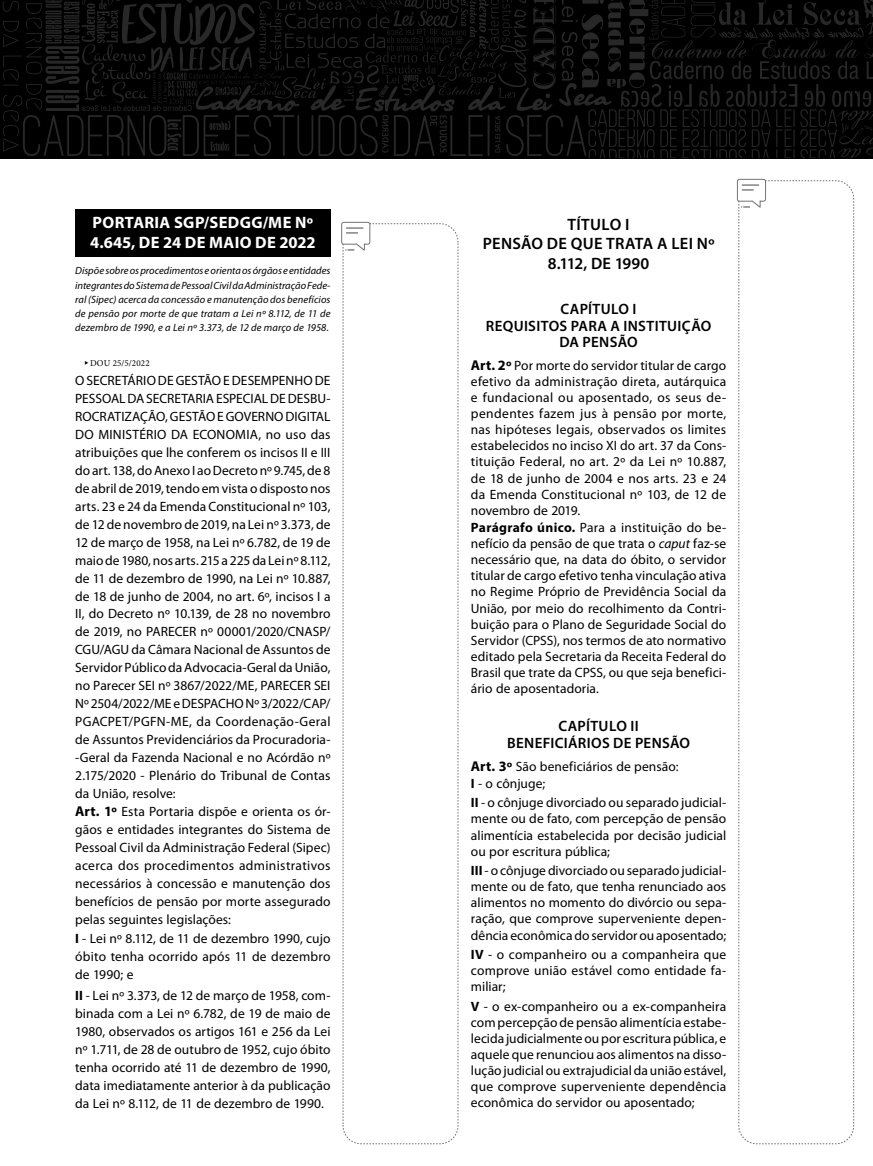
<style>
.page{position:relative;width:873px;height:1166px;background:#fff}
.page>*{position:absolute;margin:0;border:0;box-sizing:border-box;transform-origin:0 0}
.Decreto{font:700 16.5px/20.2px "Myriad Pro";letter-spacing:.02em;color:#fff}
.Titulo{font:600 16.5px/19.8px "Myriad Pro";letter-spacing:.02em;color:#000;text-align:center}
.Capitulo{font:600 15px/16.8px "Myriad Pro";letter-spacing:.025em;color:#000;text-align:center}
.Parágrafo{font:13.5px/18px "Myriad Pro";letter-spacing:.005em;color:#000;text-align:justify}
.Incisos{font:13.5px/16px "Myriad Pro";letter-spacing:.005em;color:#000;text-align:justify}
.Artigo{font:13.5px/16px "Myriad Pro";letter-spacing:.005em;color:#000;text-align:justify}
.Epigrafe{font:italic 10.5px/14.2px "Myriad Pro";letter-spacing:.01em;color:#000;text-align:justify}
.t1{font:9px "Minion Pro";letter-spacing:.02em;color:#000}
.s1{font-weight:700;font-size:14.25px}
.s2{font-weight:700}
.s3{font-style:italic}
</style>
<div class="page">
<svg style="left:341px;top:222px;width:117px;height:922px"></svg>
<svg style="left:737px;top:179px;width:117px;height:965px"></svg>
<div style="left:75px;top:209px;width:255px;height:47px;background:#000"></div>
<svg style="left:0;top:0;width:873px;height:158px;background:#080808"></svg>
<p class="Decreto" style="left:90px;top:212px;width:227px">PORTARIA SGP/SEDGG/ME Nº<br>4.645, DE 24 DE MAIO DE 2022</p>
<p class="Epigrafe" style="left:75px;top:264px;width:257px">Dispõe sobre os procedimentos e orienta os órgãos e entidades integrantes do Sistema de Pessoal Civil da Administração Fede&shy;ral (Sipec) acerca da concessão e manutenção dos benefícios de pensão por morte de que tratam a Lei nº 8.112, de 11 de dezembro de 1990, e a Lei nº 3.373, de 12 de março de 1958.</p>
<p class="t1" style="left:90px;top:357px;width:61px">DOU 25/5/2022</p>
<p class="Parágrafo" style="left:75px;top:372px;width:257px">O SECRETÁRIO DE GESTÃO E DESEMPENHO DE PESSOAL DA SECRETARIA ESPECIAL DE DESBU-ROCRATIZAÇÃO, GESTÃO E GOVERNO DIGITAL DO MINISTÉRIO DA ECONOMIA, no uso das atribuições que lhe conferem os incisos II e III do art. 138, do Anexo I ao Decreto nº 9.745, de 8 de abril de 2019, tendo em vista o disposto nos arts. 23 e 24 da Emenda Constitucional nº 103, de 12 de novembro de 2019, na Lei nº 3.373, de 12 de março de 1958, na Lei nº 6.782, de 19 de maio de 1980, nos arts. 215 a 225 da Lei nº 8.112, de 11 de dezembro de 1990, na Lei nº 10.887, de 18 de junho de 2004, no art. 6º, incisos I a II, do Decreto nº 10.139, de 28 no novembro de 2019, no PARECER nº 00001/2020/CNASP/ CGU/AGU da Câmara Nacional de Assuntos de Servidor Público da Advocacia-Geral da União, no Parecer SEI nº 3867/2022/ME, PARECER SEI Nº 2504/2022/ME e DESPACHO Nº 3/2022/CAP/ PGACPET/PGFN-ME, da Coordenação-Geral de Assuntos Previdenciários da Procuradoria--Geral da Fazenda Nacional e no Acórdão nº 2.175/2020 - Plenário do Tribunal de Contas da União, resolve:</p>
<p class="Artigo" style="left:75px;top:802px;width:257px;line-height:18px"><span class="s1">Art. 1º</span> Esta Portaria dispõe e orienta os ór&shy;gãos e entidades integrantes do Sistema de Pessoal Civil da Administração Federal (Sipec) acerca dos procedimentos administrativos necessários à concessão e manutenção dos benefícios de pensão por morte assegurado pelas seguintes legislações:</p>
<p class="Incisos" style="left:75px;top:929px;width:257px;line-height:18px"><span class="s2">I</span> - Lei nº 8.112, de 11 de dezembro 1990, cujo óbito tenha ocorrido após 11 de dezembro de 1990; e</p>
<p class="Incisos" style="left:75px;top:986px;width:257px;line-height:18px"><span class="s2">II</span> - Lei nº 3.373, de 12 de março de 1958, com&shy;binada com a Lei nº 6.782, de 19 de maio de 1980, observados os artigos 161 e 256 da Lei nº 1.711, de 28 de outubro de 1952, cujo óbito tenha ocorrido até 11 de dezembro de 1990, data imediatamente anterior à da publicação da Lei nº 8.112, de 11 de dezembro de 1990.</p>
<p class="Titulo" style="left:482px;top:213px;width:233px">TÍTULO I<br>PENSÃO DE QUE TRATA A LEI Nº<br>8.112, DE 1990</p>
<p class="Capitulo" style="left:485px;top:300px;width:227px">CAPÍTULO I<br>REQUISITOS PARA A INSTITUIÇÃO<br>DA PENSÃO</p>
<p class="Artigo" style="left:471px;top:357px;width:257px"><span class="s1">Art. 2º</span> Por morte do servidor titular de cargo efetivo da administração direta, autárquica e fundacional ou aposentado, os seus de&shy;pendentes fazem jus à pensão por morte, nas hipóteses legais, observados os limites estabelecidos no inciso XI do art. 37 da Cons&shy;tituição Federal, no art. 2º da Lei nº 10.887, de 18 de junho de 2004 e nos arts. 23 e 24 da Emenda Constitucional nº 103, de 12 de novembro de 2019.</p>
<p class="Parágrafo" style="left:471px;top:519px;width:257px;line-height:16px"><span class="s2">Parágrafo único.</span> Para a instituição do be&shy;nefício da pensão de que trata o <span class="s3">caput</span> faz-se necessário que, na data do óbito, o servidor titular de cargo efetivo tenha vinculação ativa no Regime Próprio de Previdência Social da União, por meio do recolhimento da Contri&shy;buição para o Plano de Seguridade Social do Servidor (CPSS), nos termos de ato normativo editado pela Secretaria da Receita Federal do Brasil que trate da CPSS, ou que seja benefici&shy;ário de aposentadoria.</p>
<p class="Capitulo" style="left:507px;top:717px;width:185px">CAPÍTULO II<br>BENEFICIÁRIOS DE PENSÃO</p>
<p class="Artigo" style="left:471px;top:758px;width:209px"><span class="s1">Art. 3º</span> São beneficiários de pensão:</p>
<p class="Incisos" style="left:471px;top:775px;width:76px"><span class="s2">I</span> - o cônjuge;</p>
<p class="Incisos" style="left:471px;top:794px;width:257px"><span class="s2">II</span> - o cônjuge divorciado ou separado judicial&shy;mente ou de fato, com percepção de pensão alimentícia estabelecida por decisão judicial ou por escritura pública;</p>
<p class="Incisos" style="left:471px;top:862px;width:257px"><span class="s2">III</span> - o cônjuge divorciado ou separado judicial&shy;mente ou de fato, que tenha renunciado aos alimentos no momento do divórcio ou sepa&shy;ração, que comprove superveniente depen&shy;dência econômica do servidor ou aposentado;</p>
<p class="Incisos" style="left:471px;top:946px;width:257px"><span class="s2">IV</span> - o companheiro ou a companheira que comprove união estável como entidade fa&shy;miliar;</p>
<p class="Incisos" style="left:471px;top:998px;width:257px"><span class="s2">V</span> - o ex-companheiro ou a ex-companheira com percepção de pensão alimentícia estabe&shy;lecida judicialmente ou por escritura pública, e aquele que renunciou aos alimentos na disso&shy;lução judicial ou extrajudicial da união estável, que comprove superveniente dependência econômica do servidor ou aposentado;</p>
</div>
